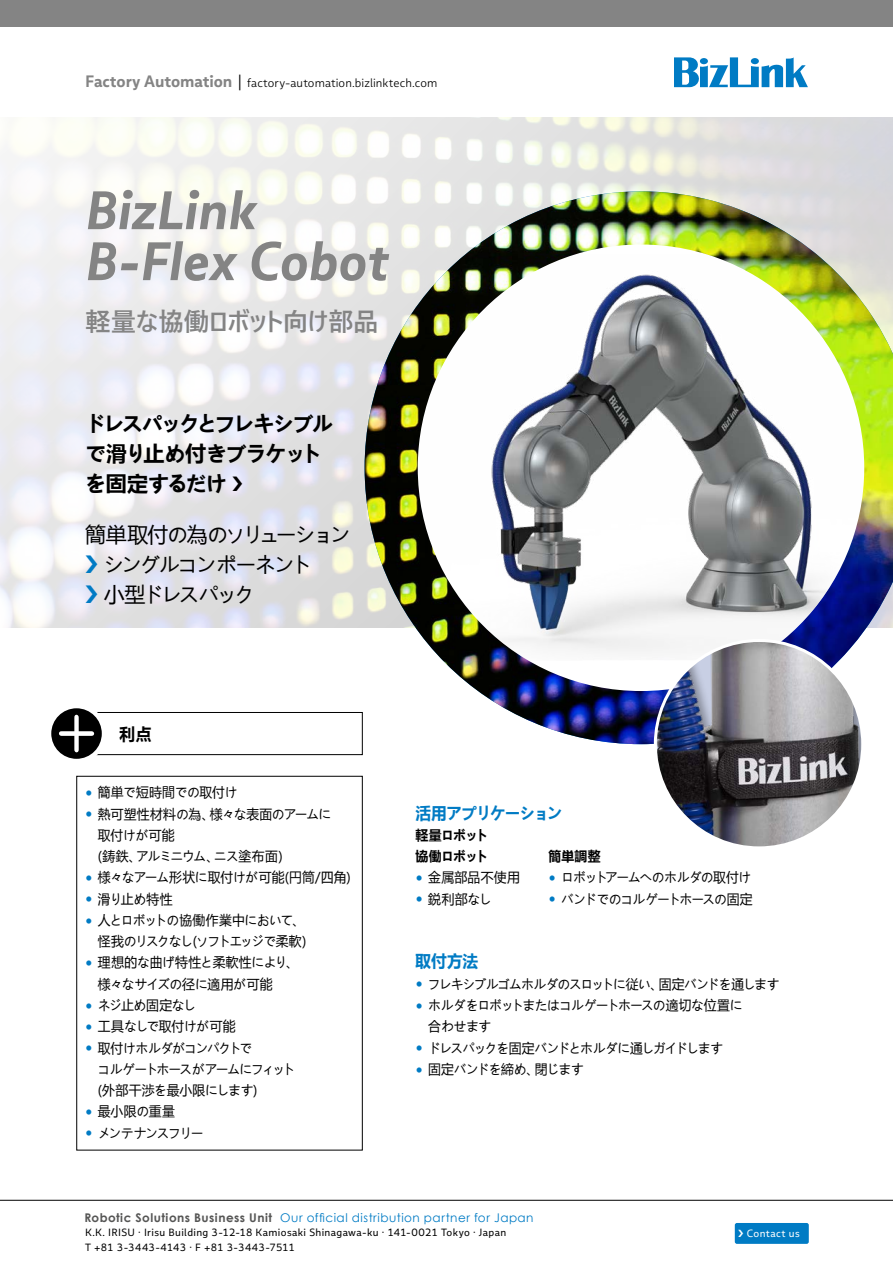
<style>
.page{position:relative;width:893px;height:1263px;background:#fff}
.page>*{position:absolute;margin:0;border:0;box-sizing:border-box;transform-origin:0 0}
.t1{font:italic 700 54px/51px "Multiple Sans Alt II";letter-spacing:-.005em;color:#848484}
.t2{font:600 25.5px "Yu Gothic UI";letter-spacing:-.015em;color:#848484}
.t3{font:21px/30px "Microsoft Ya Hei";letter-spacing:-.105em;color:#000}
.t4{font:700 21px/30px "Microsoft Ya Hei";letter-spacing:-.07em;color:#000}
.t5{font:700 16.5px "Microsoft Ya Hei";letter-spacing:-.045em;color:#007bc4;scale:.95 1}
.t6{font:700 16.5px "Microsoft Ya Hei";color:#000;scale:.95 1}
.t7{font:13.5px/21.3px "Microsoft Ya Hei";letter-spacing:-.035em;color:#000;scale:.95 1}
.t8{font:13.5px/21.3px "Microsoft Ya Hei";letter-spacing:-.015em;color:#000;scale:.95 1}
.t9{font:13.5px/21.3px "Microsoft Ya Hei";letter-spacing:-.065em;color:#000;scale:.95 1}
.t10{font:13.5px/21.3px "Microsoft Ya Hei";letter-spacing:-.08em;color:#000;text-align:right;scale:.95 1}
.t11{font:13.5px "Microsoft Ya Hei";letter-spacing:-.09em;color:#000;scale:.95 1}
.t12{font:13.5px "Microsoft Ya Hei";letter-spacing:-.085em;color:#000;scale:.95 1}
.t13{font:13.5px "Microsoft Ya Hei";letter-spacing:-.075em;color:#000;scale:.95 1}
.t14{font:700 13.5px/21.3px "Microsoft Ya Hei";letter-spacing:-.06em;color:#000;scale:.95 1}
.t15{font:13.5px "Microsoft Ya Hei";letter-spacing:-.095em;color:#000;scale:.95 1}
.t16{font:13.5px "Microsoft Ya Hei";letter-spacing:.02em;color:#000;scale:.95 1}
.t17{font:700 13.5px "Microsoft Ya Hei";letter-spacing:-.04em;color:#000;scale:.95 1}
.t18{font:12px "Century Gothic";letter-spacing:.04em;color:#007bc4}
.t19{font:300 12px "Multiple Sans Pro";letter-spacing:.005em;color:#000}
.t20{font:10.5px/15px "Multiple Sans Pro";letter-spacing:.03em;color:#000}
.t21{font:10.5px "Multiple Sans Pro";letter-spacing:.035em;color:#fff}
.s1{font-weight:700;font-size:16.5px;color:#848484}
.s2{font-size:16.5px}
.s3{font-family:"Multiple Sans Pro";font-size:18px;color:#007bc4}
.s4{font-weight:700;color:#565655}
</style>
<div class="page">
<div style="left:0;top:0;width:893px;height:28px;background:#848484"></div>
<img style="left:0;top:117px;width:893px;height:510px">
<img style="left:365px;top:191px;width:528px;height:553px">
<img style="left:418px;top:254px;width:446px;height:407px">
<div style="left:77px;top:712px;width:285px;height:43px;border:1px solid #000"></div>
<svg style="left:49px;top:706px;width:55px;height:55px"></svg>
<div style="left:47px;top:704px;width:59px;height:59px;border:4px solid #fff;border-radius:50%"></div>
<svg style="left:59px;top:715px;width:35px;height:37px"></svg>
<div style="left:655px;top:640px;width:208px;height:208px;background:#000;opacity:.35"></div>
<img style="left:655px;top:640px;width:208px;height:208px;border-radius:104px">
<svg style="left:0;top:1200px;width:893px;height:44px"></svg>
<svg style="left:674px;top:57px;width:134px;height:30px"></svg>
<div style="left:735px;top:1223px;width:74px;height:21px;background:#007bc4;border-radius:2px"></div>
<svg style="left:233px;top:476px;width:9px;height:14px"></svg>
<svg style="left:86px;top:555px;width:11px;height:18px"></svg>
<svg style="left:86px;top:585px;width:11px;height:18px"></svg>
<p class="t19" style="left:85px;top:76px;width:354px"><span class="s1">Factory Automation</span> <span class="s2">|</span> factory-automation.bizlinktech.com</p>
<h1 class="t1" style="left:85px;top:185px;width:305px">BizLink<br>B-Flex Cobot</h1>
<h2 class="t2" style="left:85px;top:307px;width:295px">軽量な協働ロボット向け部品</h2>
<h3 class="t4" style="left:85px;top:407px;width:249px">ドレスパックとフレキシブルで滑り止め付きブラケットを固定するだけ</h3>
<h3 class="t3" style="left:104px;top:519px;width:249px;text-indent:-19px">簡単取付の為のソリューションシングルコンポーネント<br>小型ドレスパック</h3>
<p class="t6" style="left:119px;top:723px;width:35px">利点</p>
<p class="t7" style="left:85px;top:781px;width:162px"><span class="s3">•</span> 簡単で短時間での取付け</p>
<p class="t7" style="left:98px;top:803px;width:247px;text-indent:-13px"><span class="s3">•</span> 熱可塑性材料の為、様々な表面のアームに取付けが可能<br>(鋳鉄、アルミニウム、ニス塗布面)</p>
<p class="t8" style="left:85px;top:866px;width:281px"><span class="s3">•</span> 様々なアーム形状に取付けが可能(円筒/四角)</p>
<p class="t7" style="left:85px;top:888px;width:94px"><span class="s3">•</span> 滑り止め特性</p>
<p class="t10" style="left:85px;top:909px;width:234px"><span class="s3">•</span> 人とロボットの協働作業中において、怪我のリスクなし(ソフトエッジで柔軟)</p>
<p class="t8" style="left:98px;top:951px;width:213px;text-indent:-13px"><span class="s3">•</span> 理想的な曲げ特性と柔軟性により、様々なサイズの径に適用が可能</p>
<p class="t7" style="left:85px;top:994px;width:118px"><span class="s3">•</span> ネジ止め固定なし</p>
<p class="t8" style="left:85px;top:1015px;width:160px"><span class="s3">•</span> 工具なしで取付けが可能</p>
<p class="t9" style="left:98px;top:1036px;width:209px;text-indent:-13px"><span class="s3">•</span> 取付けホルダがコンパクトで<br>コルゲートホースがアームにフィット(外部干渉を最小限にします)</p>
<p class="t7" style="left:85px;top:1100px;width:96px"><span class="s3">•</span> 最小限の重量</p>
<p class="t15" style="left:85px;top:1123px;width:126px"><span class="s3">•</span> メンテナンスフリー</p>
<p class="t5" style="left:415px;top:801px;width:156px">活用アプリケーション</p>
<p class="t14" style="left:415px;top:824px;width:78px">軽量ロボット協働ロボット</p>
<p class="t16" style="left:415px;top:868px;width:111px"><span class="s3">•</span> 金属部品不使用</p>
<p class="t7" style="left:415px;top:888px;width:82px"><span class="s3">•</span> 鋭利部なし</p>
<p class="t17" style="left:549px;top:847px;width:56px">簡単調整</p>
<p class="t13" style="left:549px;top:868px;width:215px"><span class="s3">•</span> ロボットアームへのホルダの取付け</p>
<p class="t9" style="left:549px;top:888px;width:216px"><span class="s3">•</span> バンドでのコルゲートホースの固定</p>
<p class="t5" style="left:415px;top:950px;width:68px">取付方法</p>
<p class="t11" style="left:415px;top:975px;width:385px"><span class="s3">•</span> フレキシブルゴムホルダのスロットに従い、固定バンドを通します</p>
<p class="t7" style="left:428px;top:994px;width:332px;text-indent:-13px"><span class="s3">•</span> ホルダをロボットまたはコルゲートホースの適切な位置に合わせます</p>
<p class="t12" style="left:415px;top:1038px;width:325px"><span class="s3">•</span> ドレスパックを固定バンドとホルダに通しガイドします</p>
<p class="t7" style="left:415px;top:1058px;width:179px"><span class="s3">•</span> 固定バンドを締め、閉じます</p>
<p class="t18" style="left:84px;top:1210px;width:451px"><span class="s4">Robotic Solutions Business Unit</span> Our official distribution partner for Japan</p>
<p class="t20" style="left:85px;top:1225px;width:423px">K.K. IRISU · Irisu Building 3-12-18 Kamiosaki Shinagawa-ku · 141-0021 Tokyo · Japan<br>T +81 3-3443-4143 · F +81 3-3443-7511</p>
<p class="t21" style="left:747px;top:1227px;width:54px">Contact us</p>
</div>
